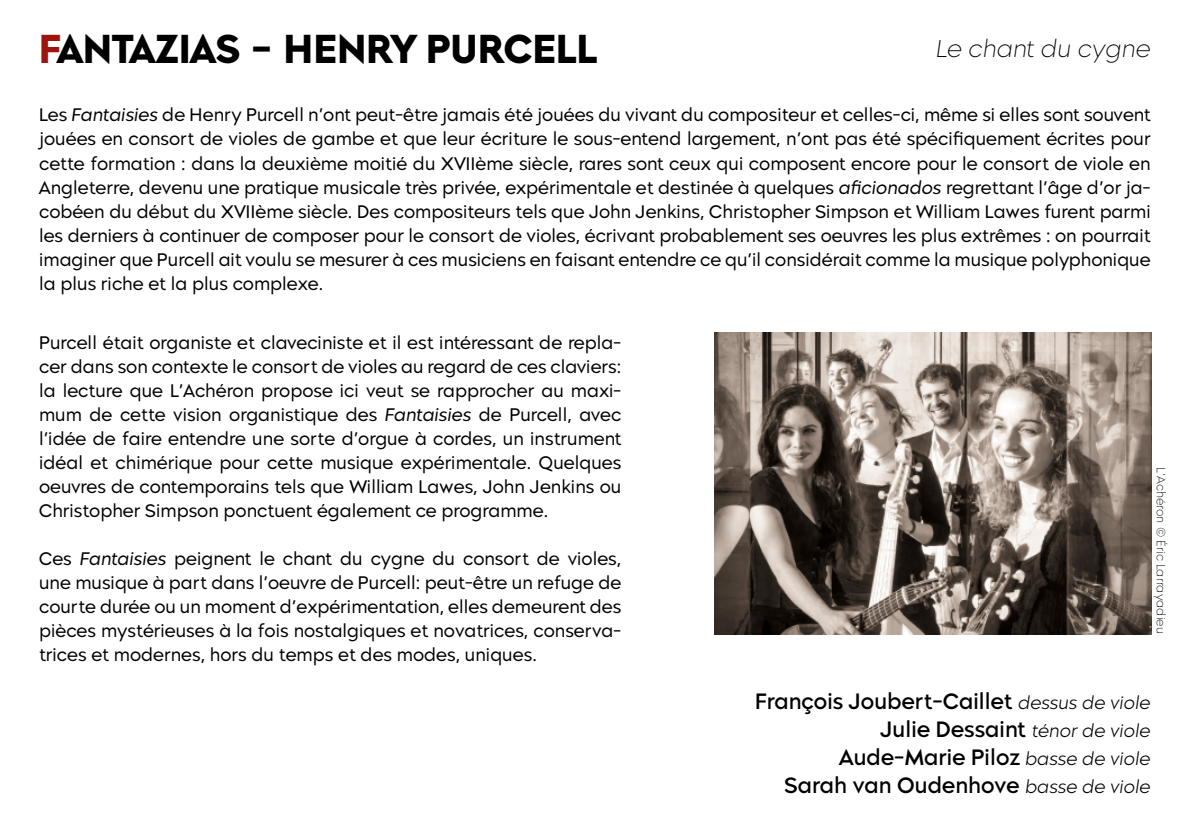
<style>
.page{position:relative;width:1191px;height:840px;background:#fff}
.page>*{position:absolute;margin:0;border:0;box-sizing:border-box;transform-origin:0 0}
.t1{font:700 40px "Morn";color:#000}
.t2{font:italic 200 24px "Morn";color:#000}
.t3{font:500 22px/28px "Morn";color:#000;text-align:right}
.t4{font:18px/24px "Morn";color:#000;text-align:justify}
.t5{font:200 12px "Morn";color:#000}
.s1{color:#9e1510}
.s2{font-style:italic}
.s3{font-weight:300;font-style:italic;font-size:18px}
</style>
<div class="page">
<img style="left:714px;top:333px;width:437px;height:301px">
<h1 class="t1" style="left:39px;top:25px;width:560px"><span class="s1">F</span>ANTAZIAS - HENRY PURCELL</h1>
<h2 class="t2" style="left:936px;top:34px;width:216px">Le chant du cygne</h2>
<p class="t4" style="left:39px;top:103px;width:1113px">Les <span class="s2">Fantaisies</span> de Henry Purcell n’ont peut-être jamais été jouées du vivant du compositeur et celles-ci, même si elles sont souvent jouées en consort de violes de gambe et que leur écriture le sous-entend largement, n’ont pas été spécifiquement écrites pour cette formation : dans la deuxième moitié du XVIIème siècle, rares sont ceux qui composent encore pour le consort de viole en Angleterre, devenu une pratique musicale très privée, expérimentale et destinée à quelques <span class="s2">aficionados</span> regrettant l’âge d’or ja&shy;cobéen du début du XVIIème siècle. Des compositeurs tels que John Jenkins, Christopher Simpson et William Lawes furent parmi les derniers à continuer de composer pour le consort de violes, écrivant probablement ses oeuvres les plus extrêmes : on pourrait imaginer que Purcell ait voulu se mesurer à ces musiciens en faisant entendre ce qu’il considérait comme la musique polyphonique la plus riche et la plus complexe.</p>
<p class="t4" style="left:39px;top:330px;width:584px">Purcell était organiste et claveciniste et il est intéressant de repla&shy;cer dans son contexte le consort de violes au regard de ces claviers: la lecture que L’Achéron propose ici veut se rapprocher au maxi&shy;mum de cette vision organistique des <span class="s2">Fantaisies</span> de Purcell, avec l’idée de faire entendre une sorte d’orgue à cordes, un instrument idéal et chimérique pour cette musique expérimentale. Quelques oeuvres de contemporains tels que William Lawes, John Jenkins ou Christopher Simpson ponctuent également ce programme.</p>
<p class="t4" style="left:39px;top:546px;width:584px">Ces <span class="s2">Fantaisies</span> peignent le chant du cygne du consort de violes, une musique à part dans l’oeuvre de Purcell: peut-être un refuge de courte durée ou un moment d’expérimentation, elles demeurent des pièces mystérieuses à la fois nostalgiques et novatrices, conserva&shy;trices et modernes, hors du temps et des modes, uniques.</p>
<p class="t5" style="left:1168px;top:467px;width:168px;rotate:90deg">L’Achéron © Éric Larrayadieu</p>
<p class="t3" style="left:755px;top:686px;width:397px">François Joubert-Caillet <span class="s3">dessus de viole </span>Julie Dessaint <span class="s3">ténor de viole </span>Aude-Marie Piloz <span class="s3">basse de viole<br></span>Sarah van Oudenhove <span class="s3">basse de viole</span></p>
</div>
